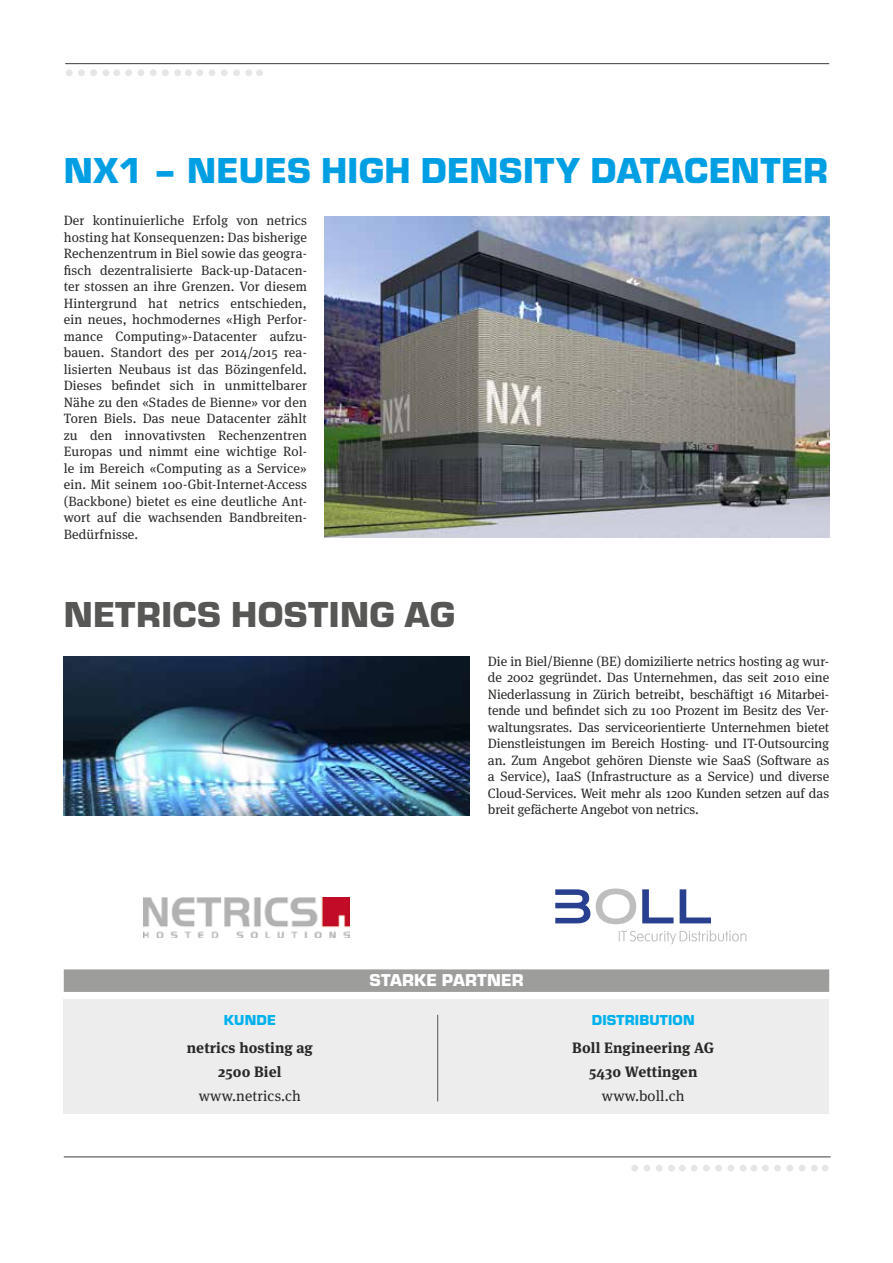
<style>
.page{position:relative;width:893px;height:1263px;background:#fff}
.page>*{position:absolute;margin:0;border:0;box-sizing:border-box;transform-origin:0 0}
.t1{font:900 37.5px "Eurostile";letter-spacing:.01em;color:#009fe3}
.t2{font:900 37.5px "Eurostile";letter-spacing:.01em;color:#575756}
.t3{font:900 17.85px "Eurostile";letter-spacing:.01em;color:#fff}
.t4{font:700 15px/24px "Meta Serif OT";letter-spacing:.01em;color:#282827;text-align:center}
.t5{font:15px "Meta Serif OT";letter-spacing:.01em;color:#282827}
.t6{font:900 15px "Eurostile";letter-spacing:.01em;color:#00b1eb}
.t7{font:13.5px/16.5px "Meta Serif OT";letter-spacing:-.005em;color:#282827;text-align:justify}
</style>
<div class="page">
<div style="left:64px;top:999px;width:765px;height:115px;background:#ededed"></div>
<div style="left:64px;top:969px;width:765px;height:23px;background:#9d9d9c"></div>
<hr style="left:64px;top:1157px;width:767px;height:1px;background:#3c3c3b">
<div style="left:762px;top:1165px;width:7px;height:6px;background:#e6e6e6;border-radius:50%"></div>
<div style="left:774px;top:1165px;width:7px;height:6px;background:#e6e6e6;border-radius:50%"></div>
<div style="left:786px;top:1165px;width:7px;height:6px;background:#e6e6e6;border-radius:50%"></div>
<svg style="left:799px;top:1165px;width:6px;height:6px"></svg>
<div style="left:811px;top:1165px;width:7px;height:6px;background:#e6e6e6;border-radius:50%"></div>
<svg style="left:822px;top:1165px;width:6px;height:6px"></svg>
<div style="left:691px;top:1165px;width:7px;height:6px;background:#e6e6e6;border-radius:50%"></div>
<div style="left:703px;top:1165px;width:7px;height:6px;background:#e6e6e6;border-radius:50%"></div>
<div style="left:715px;top:1165px;width:7px;height:6px;background:#e6e6e6;border-radius:50%"></div>
<div style="left:727px;top:1165px;width:7px;height:6px;background:#e6e6e6;border-radius:50%"></div>
<div style="left:740px;top:1165px;width:7px;height:6px;background:#e6e6e6;border-radius:50%"></div>
<div style="left:750px;top:1165px;width:7px;height:6px;background:#e6e6e6;border-radius:50%"></div>
<div style="left:631px;top:1165px;width:7px;height:6px;background:#e6e6e6;border-radius:50%"></div>
<div style="left:643px;top:1165px;width:7px;height:6px;background:#e6e6e6;border-radius:50%"></div>
<div style="left:656px;top:1165px;width:7px;height:6px;background:#e6e6e6;border-radius:50%"></div>
<div style="left:668px;top:1165px;width:7px;height:6px;background:#e6e6e6;border-radius:50%"></div>
<div style="left:679px;top:1165px;width:7px;height:6px;background:#e6e6e6;border-radius:50%"></div>
<hr style="left:437px;top:1015px;width:1px;height:86px;background:#575756">
<svg style="left:619px;top:930px;width:127px;height:14px"></svg>
<svg style="left:596px;top:888px;width:40px;height:36px"></svg>
<svg style="left:642px;top:889px;width:32px;height:34px"></svg>
<svg style="left:680px;top:889px;width:31px;height:34px"></svg>
<svg style="left:555px;top:889px;width:35px;height:34px"></svg>
<hr style="left:65px;top:63px;width:764px;height:1px;background:#3c3c3b">
<div style="left:196px;top:69px;width:7px;height:7px;background:#e6e6e6;border-radius:50%"></div>
<div style="left:209px;top:69px;width:6px;height:7px;background:#e6e6e6;border-radius:50%"></div>
<div style="left:221px;top:69px;width:7px;height:7px;background:#e6e6e6;border-radius:50%"></div>
<div style="left:233px;top:69px;width:7px;height:7px;background:#e6e6e6;border-radius:50%"></div>
<div style="left:245px;top:69px;width:7px;height:7px;background:#e6e6e6;border-radius:50%"></div>
<div style="left:256px;top:69px;width:7px;height:7px;background:#e6e6e6;border-radius:50%"></div>
<div style="left:125px;top:69px;width:7px;height:7px;background:#e6e6e6;border-radius:50%"></div>
<div style="left:137px;top:69px;width:7px;height:7px;background:#e6e6e6;border-radius:50%"></div>
<div style="left:150px;top:69px;width:7px;height:7px;background:#e6e6e6;border-radius:50%"></div>
<div style="left:162px;top:69px;width:7px;height:7px;background:#e6e6e6;border-radius:50%"></div>
<div style="left:174px;top:69px;width:7px;height:7px;background:#e6e6e6;border-radius:50%"></div>
<div style="left:185px;top:69px;width:7px;height:7px;background:#e6e6e6;border-radius:50%"></div>
<div style="left:66px;top:69px;width:7px;height:7px;background:#e6e6e6;border-radius:50%"></div>
<div style="left:78px;top:69px;width:7px;height:7px;background:#e6e6e6;border-radius:50%"></div>
<div style="left:90px;top:69px;width:7px;height:7px;background:#e6e6e6;border-radius:50%"></div>
<div style="left:102px;top:69px;width:7px;height:7px;background:#e6e6e6;border-radius:50%"></div>
<div style="left:113px;top:69px;width:7px;height:7px;background:#e6e6e6;border-radius:50%"></div>
<img style="left:325px;top:217px;width:504px;height:321px">
<img style="left:64px;top:656px;width:405px;height:159px">
<img style="left:144px;top:898px;width:206px;height:40px">
<h1 class="t1" style="left:64px;top:150px;width:766px">NX1 – NEUES HIGH DENSITY DATACENTER</h1>
<p class="t7" style="left:64px;top:212px;width:245px">Der kontinuierliche Erfolg von netrics hosting hat Konsequenzen: Das bisherige Rechenzentrum in Biel sowie das geogra&shy;fisch dezentralisierte Back-up-Datacen&shy;ter stossen an ihre Grenzen. Vor diesem Hintergrund hat netrics entschieden, ein neues, hochmodernes «High Perfor&shy;mance Computing»-Datacenter aufzu&shy;bauen. Standort des per 2014/2015 rea&shy;lisierten Neubaus ist das Bözingenfeld.<br>Dieses befindet sich in unmittelbarer Nähe zu den «Stades de Bienne» vor den Toren Biels. Das neue Datacenter zählt zu den innovativsten Rechenzentren Europas und nimmt eine wichtige Rol&shy;le im Bereich «Computing as a Service» ein. Mit seinem 100-Gbit-Internet-Access (Backbone) bietet es eine deutliche Ant&shy;wort auf die wachsenden Bandbreiten-Bedürfnisse.</p>
<h1 class="t2" style="left:64px;top:593px;width:393px">NETRICS HOSTING AG</h1>
<p class="t7" style="left:488px;top:653px;width:343px">Die in Biel/Bienne (BE) domizilierte netrics hosting ag wur&shy;de 2002 gegründet. Das Unternehmen, das seit 2010 eine Niederlassung in Zürich betreibt, beschäftigt 16 Mitarbei&shy;tende und befindet sich zu 100 Prozent im Besitz des Ver&shy;waltungsrates. Das serviceorientierte Unternehmen bietet Dienstleistungen im Bereich Hosting- und IT-Outsourcing an. Zum Angebot gehören Dienste wie SaaS (Software as a Service), IaaS (Infrastructure as a Service) und diverse Cloud-Services. Weit mehr als 1200 Kunden setzen auf das breit gefächerte Angebot von netrics.</p>
<p class="t6" style="left:224px;top:1012px;width:53px">KUNDE</p>
<p class="t4" style="left:187px;top:1036px;width:128px">netrics hosting ag<br>2500 Biel</p>
<p class="t5" style="left:199px;top:1087px;width:104px">www.netrics.ch</p>
<h2 class="t3" style="left:369px;top:970px;width:156px">STARKE PARTNER</h2>
<p class="t6" style="left:592px;top:1012px;width:104px">DISTRIBUTION</p>
<p class="t4" style="left:572px;top:1036px;width:144px">Boll Engineering AG<br>5430 Wettingen</p>
<p class="t5" style="left:602px;top:1087px;width:84px">www.boll.ch</p>
</div>
